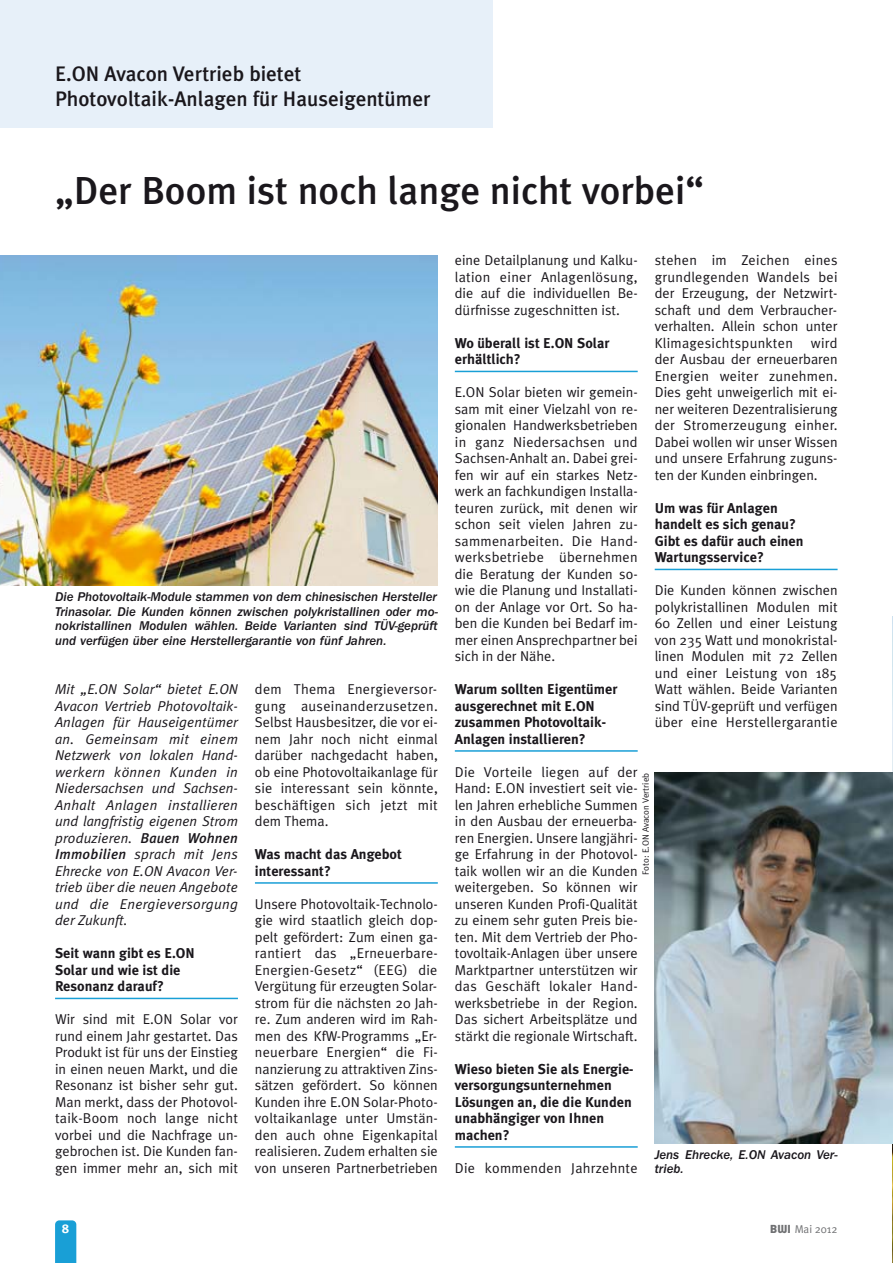
<style>
.page{position:relative;width:893px;height:1263px;background:#fff}
.page>*{position:absolute;margin:0;border:0;box-sizing:border-box;transform-origin:0 0}
.t1{font:500 39px "Meta Plus";color:#1a171c}
.t2{font:500 21px/24.8px "Meta Plus";color:#1a171c}
.t3{font:14.25px/16.5px "Meta Plus Normal";color:#1a171c;text-align:justify}
.t4{font:700 14.25px/16.5px "Meta Plus";color:#1a171c}
.t5{font:italic 14.25px/16.5px "Meta Plus Normal";letter-spacing:.005em;color:#1a171c;text-align:justify}
.t6{font:14.25px "Meta Plus Normal";letter-spacing:.02em;color:#1a171c}
.t7{font:italic 500 13.2px/14.7px "Franklin Gothic";color:#1a171c;text-align:justify}
.t8{font:700 12.75px "Meta Plus";color:#fff}
.t9{font:11.25px "Meta Plus Normal";color:#6f7072}
.t10{font:9px "Meta Plus Normal";color:#1a171c}
.s1{font-family:"Meta Plus";font-weight:500}
.s2{font-family:"Expressa";font-weight:700}
</style>
<div class="page">
<div style="left:0;top:0;width:492px;height:128px;background:#e7f0f9"></div>
<svg style="left:55px;top:1220px;width:21px;height:43px"></svg>
<hr style="left:55px;top:998px;width:183px;height:1px;background:#199fd6">
<hr style="left:255px;top:882px;width:183px;height:2px;background:#199fd6">
<hr style="left:455px;top:371px;width:183px;height:1px;background:#199fd6">
<hr style="left:455px;top:750px;width:183px;height:2px;background:#199fd6">
<hr style="left:455px;top:1146px;width:183px;height:2px;background:#199fd6">
<hr style="left:655px;top:569px;width:182px;height:1px;background:#199fd6">
<img style="left:0;top:255px;width:438px;height:331px">
<img style="left:892px;top:617px;width:1px;height:646px">
<img style="left:655px;top:772px;width:238px;height:371px">
<h2 class="t2" style="left:55px;top:63px;width:377px">E.ON Avacon Vertrieb bietet<br>Photovoltaik-Anlagen für Hauseigentümer</h2>
<h1 class="t1" style="left:55px;top:174px;width:650px">„Der Boom ist noch lange nicht vorbei“</h1>
<p class="t7" style="left:55px;top:590px;width:384px">Die Photovoltaik-Module stammen von dem chinesischen Hersteller Trinasolar. Die Kunden können zwischen polykristallinen oder mo&shy;nokristallinen Modulen wählen. Beide Varianten sind TÜV-geprüft und verfügen über eine Herstellergarantie von fünf Jahren.</p>
<p class="t5" style="left:55px;top:682px;width:184px">Mit „E.ON Solar“ bietet E.ON Avacon Vertrieb Photovoltaik-Anlagen für Hauseigentümer an. Gemeinsam mit einem Netzwerk von lokalen Hand&shy;werkern können Kunden in Niedersachsen und Sachsen-Anhalt Anlagen installieren und langfristig eigenen Strom produzieren. <span class="s1">Bauen Wohnen Immobilien</span> sprach mit Jens Ehrecke von E.ON Avacon Ver&shy;trieb über die neuen Angebote und die Energieversorgung der Zukunft.</p>
<p class="t4" style="left:55px;top:946px;width:141px">Seit wann gibt es E.ON<br>Solar und wie ist die<br>Resonanz darauf?</p>
<p class="t3" style="left:55px;top:1012px;width:184px">Wir sind mit E.ON Solar vor rund einem Jahr gestartet. Das Produkt ist für uns der Einstieg in einen neuen Markt, und die Resonanz ist bisher sehr gut.<br>Man merkt, dass der Photovol&shy;taik-Boom noch lange nicht vorbei und die Nachfrage un&shy;gebrochen ist. Die Kunden fan&shy;gen immer mehr an, sich mit</p>
<p class="t3" style="left:255px;top:682px;width:184px">dem Thema Energieversor&shy;gung auseinanderzusetzen.<br>Selbst Hausbesitzer, die vor ei&shy;nem Jahr noch nicht einmal darüber nachgedacht haben, ob eine Photovoltaikanlage für sie interessant sein könnte, beschäftigen sich jetzt mit dem Thema.</p>
<p class="t4" style="left:255px;top:847px;width:148px">Was macht das Angebot interessant?</p>
<p class="t3" style="left:255px;top:897px;width:184px">Unsere Photovoltaik-Technolo&shy;gie wird staatlich gleich dop&shy;pelt gefördert: Zum einen ga&shy;rantiert das „Erneuerbare-Energien-Gesetz“ (EEG) die Vergütung für erzeugten Solar&shy;strom für die nächsten 20 Jah&shy;re. Zum anderen wird im Rah&shy;men des KfW-Programms „Er&shy;neuerbare Energien“ die Fi&shy;nanzierung zu attraktiven Zins&shy;sätzen gefördert. So können Kunden ihre E.ON Solar-Photo&shy;voltaikanlage unter Umstän&shy;den auch ohne Eigenkapital realisieren. Zudem erhalten sie von unseren Partnerbetrieben</p>
<p class="t3" style="left:655px;top:253px;width:184px">stehen im Zeichen eines grundlegenden Wandels bei der Erzeugung, der Netzwirt&shy;schaft und dem Verbraucher&shy;verhalten. Allein schon unter Klimagesichtspunkten</p>
<p class="t3" style="left:455px;top:253px;width:184px">eine Detailplanung und Kalku&shy;lation einer Anlagenlösung, die auf die individuellen Be&shy;dürfnisse zugeschnitten ist.</p>
<p class="t4" style="left:455px;top:335px;width:156px">Wo überall ist E.ON Solar erhältlich?</p>
<p class="t3" style="left:455px;top:385px;width:184px">E.ON Solar bieten wir gemein&shy;sam mit einer Vielzahl von re&shy;gionalen Handwerksbetrieben in ganz Niedersachsen und Sachsen-Anhalt an. Dabei grei&shy;fen wir auf ein starkes Netz&shy;werk an fachkundigen Installa&shy;teuren zurück, mit denen wir schon seit vielen Jahren zu&shy;sammenarbeiten. Die Hand&shy;werksbetriebe übernehmen die Beratung der Kunden so&shy;wie die Planung und Installati&shy;on der Anlage vor Ort. So ha&shy;ben die Kunden bei Bedarf im&shy;mer einen Ansprechpartner bei sich in der Nähe.</p>
<p class="t4" style="left:455px;top:682px;width:164px">Warum sollten Eigentümer ausgerechnet mit E.ON zusammen Photovoltaik-<br>Anlagen installieren?</p>
<p class="t3" style="left:455px;top:765px;width:184px">Die Vorteile liegen auf der Hand: E.ON investiert seit vie&shy;len Jahren erhebliche Summen in den Ausbau der erneuerba&shy;ren Energien. Unsere langjähri&shy;ge Erfahrung in der Photovol&shy;taik wollen wir an die Kunden weitergeben. So können wir unseren Kunden Profi-Qualität zu einem sehr guten Preis bie&shy;ten. Mit dem Vertrieb der Pho&shy;tovoltaik-Anlagen über unsere Marktpartner unterstützen wir das Geschäft lokaler Hand&shy;werksbetriebe in der Region.<br>Das sichert Arbeitsplätze und stärkt die regionale Wirtschaft.</p>
<p class="t4" style="left:455px;top:1061px;width:180px">Wieso bieten Sie als Energie&shy;versorgungsunternehmen<br>Lösungen an, die die Kunden unabhängiger von Ihnen machen?</p>
<p class="t6" style="left:455px;top:1163px;width:184px">Die kommenden Jahrzehnte</p>
<p class="t3" style="left:655px;top:336px;width:184px;text-indent:156px">wird der Ausbau der erneuerbaren Energien weiter zunehmen.<br>Dies geht unweigerlich mit ei&shy;ner weiteren Dezentralisierung der Stromerzeugung einher.<br>Dabei wollen wir unser Wissen und unsere Erfahrung zuguns&shy;ten der Kunden einbringen.</p>
<p class="t4" style="left:655px;top:500px;width:150px">Um was für Anlagen handelt es sich genau?<br>Gibt es dafür auch einen<br>Wartungsservice?</p>
<p class="t3" style="left:655px;top:583px;width:184px">Die Kunden können zwischen polykristallinen Modulen mit 60 Zellen und einer Leistung von 235 Watt und monokristal&shy;linen Modulen mit 72 Zellen und einer Leistung von 185<br>Watt wählen. Beide Varianten sind TÜV-geprüft und verfügen über eine Herstellergarantie</p>
<p class="t10" style="left:642px;top:875px;width:103px;rotate:-90deg">Foto: E.ON Avacon Vertrieb</p>
<p class="t7" style="left:655px;top:1148px;width:185px">Jens Ehrecke, E.ON Avacon Ver&shy;trieb.</p>
<p class="t8" style="left:62px;top:1223px;width:9px">8</p>
<p class="t9" style="left:770px;top:1225px;width:68px"><span class="s2">BWI</span> Mai 2012</p>
</div>
